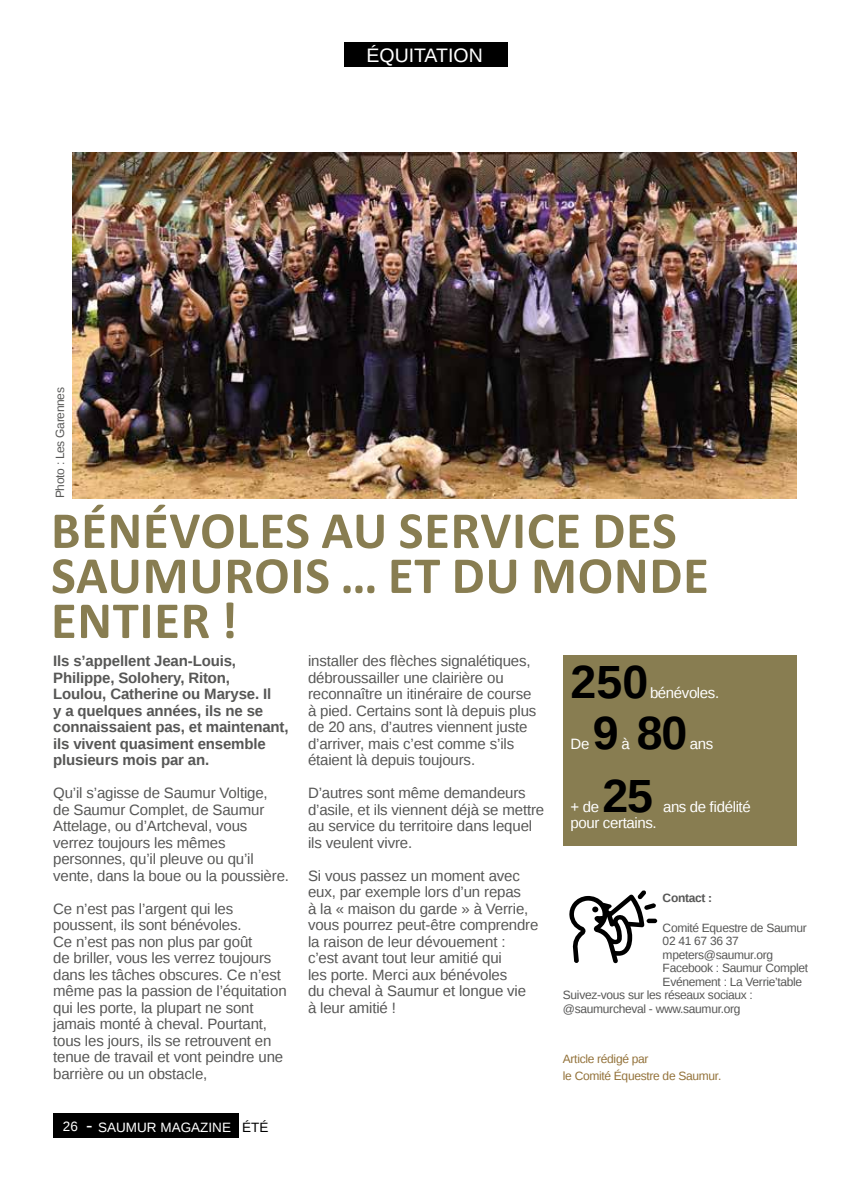
<style>
.page{position:relative;width:851px;height:1191px;background:#fff}
.page>*{position:absolute;margin:0;border:0;box-sizing:border-box;transform-origin:0 0}
.t1{font:700 52.5px/45px "Calibri";letter-spacing:.015em;color:#887d51}
.t2{font:700 46.5px "Liberation Sans";letter-spacing:-.015em;color:#000}
.t3{font:19.5px "Liberation Sans";color:#fff}
.t4{font:15px/16.5px "Liberation Sans";letter-spacing:-.01em;color:#575756}
.t5{font:700 15px/16.5px "Liberation Sans";letter-spacing:-.01em;color:#575756}
.t6{font:15px "Liberation Sans";letter-spacing:-.025em;color:#fff}
.t7{font:13.5px "Liberation Sans";color:#fff}
.t8{font:12px "Liberation Sans";letter-spacing:-.025em;color:#575756}
.t9{font:12px/16.5px "Liberation Sans";letter-spacing:-.025em;color:#93723a}
.t10{font:700 12px "Liberation Sans";letter-spacing:-.025em;color:#575756}
.s1{font-size:19.5px}
.s2{color:#000}
</style>
<div class="page">
<div style="left:54px;top:1113px;width:185px;height:24px;background:#000"></div>
<div style="left:343px;top:42px;width:164px;height:24px;background:#000"></div>
<div style="left:563px;top:655px;width:233px;height:190px;background:#887d51"></div>
<svg style="left:569px;top:890px;width:87px;height:73px"></svg>
<div style="left:646px;top:918px;width:11px;height:5px;background:#000;border-radius:2px"></div>
<img style="left:72px;top:152px;width:724px;height:346px">
<p class="t8" style="left:53px;top:498px;width:113px;rotate:-90deg">Photo : Les Garennes</p>
<h3 class="t3" style="left:366px;top:44px;width:118px">ÉQUITATION</h3>
<h1 class="t1" style="left:51px;top:505px;width:659px">BÉNÉVOLES AU SERVICE DES<br>SAUMUROIS … ET DU MONDE<br>ENTIER !</h1>
<p class="t5" style="left:53px;top:652px;width:237px">Ils s’appellent Jean-Louis,<br>Philippe, Solohery, Riton,<br>Loulou, Catherine ou Maryse. Il<br>y a quelques années, ils ne se connaissaient pas, et maintenant, ils vivent quasiment ensemble plusieurs mois par an.</p>
<p class="t4" style="left:53px;top:785px;width:237px">Qu’il s’agisse de Saumur Voltige,<br>de Saumur Complet, de Saumur<br>Attelage, ou d’Artcheval, vous verrez toujours les mêmes personnes, qu’il pleuve ou qu’il vente, dans la boue ou la poussière.</p>
<p class="t4" style="left:53px;top:901px;width:235px">Ce n’est pas l’argent qui les poussent, ils sont bénévoles.<br>Ce n’est pas non plus par goût<br>de briller, vous les verrez toujours dans les tâches obscures. Ce n’est même pas la passion de l’équitation qui les porte, la plupart ne sont jamais monté à cheval. Pourtant, tous les jours, ils se retrouvent en tenue de travail et vont peindre une barrière ou un obstacle,</p>
<p class="t7" style="left:63px;top:1119px;width:207px">26 <span class="s1">-</span> SAUMUR MAGAZINE <span class="s2">ÉTÉ</span></p>
<p class="t4" style="left:308px;top:653px;width:230px">installer des flèches signalétiques, débroussailler une clairière ou reconnaître un itinéraire de course à pied. Certains sont là depuis plus de 20 ans, d’autres viennent juste d’arriver, mais c’est comme s’ils étaient là depuis toujours.</p>
<p class="t4" style="left:308px;top:785px;width:238px">D’autres sont même demandeurs d’asile, et ils viennent déjà se mettre au service du territoire dans lequel ils veulent vivre.</p>
<p class="t4" style="left:308px;top:868px;width:232px">Si vous passez un moment avec eux, par exemple lors d’un repas<br>à la « maison du garde » à Verrie, vous pourrez peut-être comprendre la raison de leur dévouement : c’est avant tout leur amitié qui<br>les porte. Merci aux bénévoles<br>du cheval à Saumur et longue vie<br>à leur amitié !</p>
<h2 class="t2" style="left:570px;top:649px;width:79px">250</h2>
<p class="t6" style="left:650px;top:684px;width:71px">bénévoles.</p>
<h2 class="t2" style="left:592px;top:700px;width:96px">9 80</h2>
<p class="t6" style="left:621px;top:735px;width:10px">à</p>
<p class="t6" style="left:689px;top:735px;width:25px">ans</p>
<p class="t6" style="left:570px;top:735px;width:20px">De</p>
<h2 class="t2" style="left:602px;top:763px;width:52px">25</h2>
<p class="t6" style="left:570px;top:798px;width:30px">+ de</p>
<p class="t6" style="left:570px;top:814px;width:87px">pour certains.</p>
<p class="t6" style="left:663px;top:798px;width:89px">ans de fidélité</p>
<p class="t10" style="left:662px;top:889px;width:51px">Contact :</p>
<p class="t8" style="left:662px;top:921px;width:146px">Comité Equestre de Saumur</p>
<p class="t8" style="left:662px;top:934px;width:78px">02 41 67 36 37</p>
<p class="t8" style="left:662px;top:948px;width:112px">mpeters@saumur.org</p>
<p class="t8" style="left:662px;top:961px;width:147px">Facebook : Saumur Complet</p>
<p class="t8" style="left:662px;top:975px;width:141px">Evénement : La Verrie’table</p>
<p class="t8" style="left:563px;top:988px;width:191px">Suivez-vous sur les réseaux sociaux :</p>
<p class="t8" style="left:563px;top:1002px;width:179px">@saumurcheval - www.saumur.org</p>
<p class="t9" style="left:563px;top:1051px;width:160px">Article rédigé par<br>le Comité Équestre de Saumur.</p>
</div>
